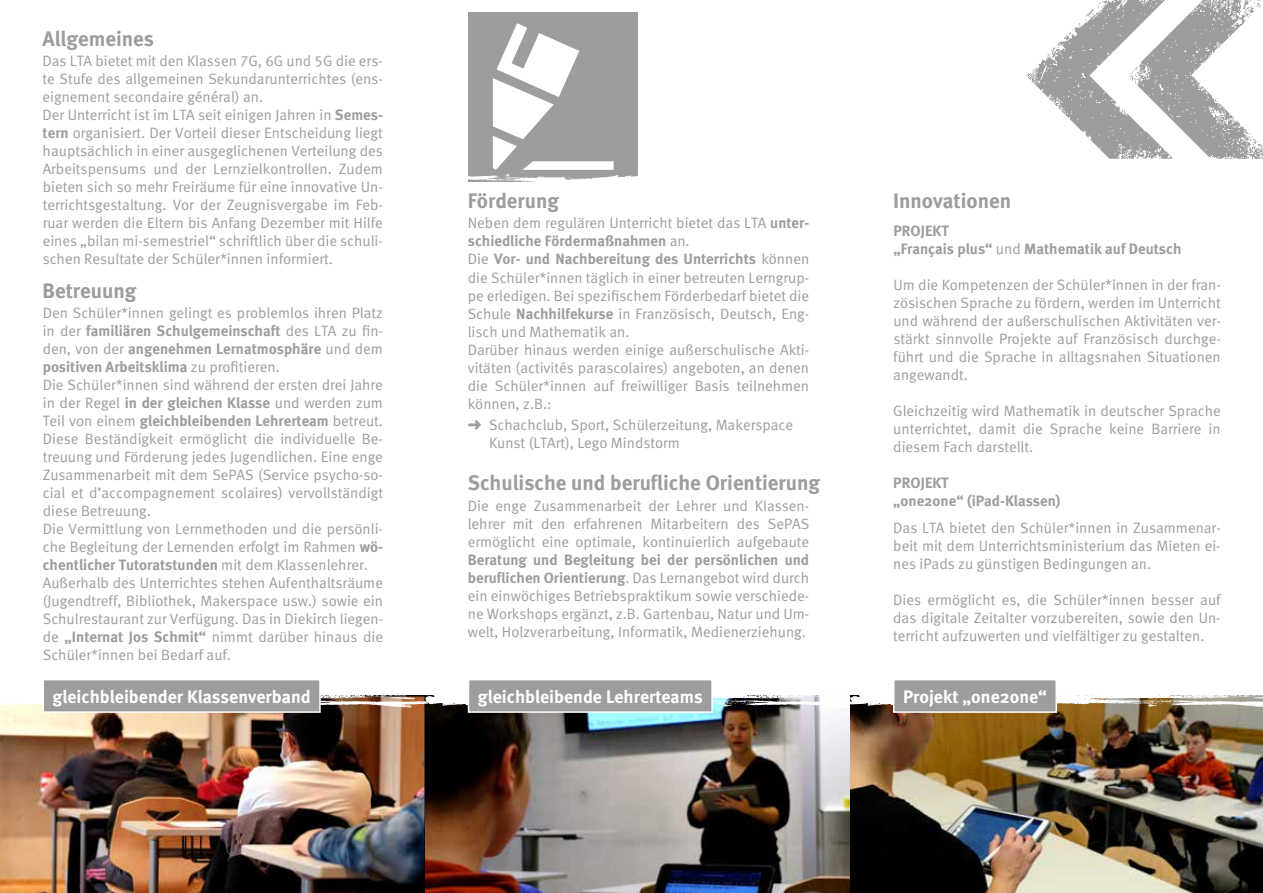
<style>
.page{position:relative;width:1263px;height:893px;background:#fff}
.page>*{position:absolute;margin:0;border:0;box-sizing:border-box;transform-origin:0 0}
.t1{font:700 21px "Meta";color:#9d9d9c}
.t2{font:700 18px "Meta";color:#fff}
.t3{font:15px/18px "Meta Normal LF";color:#9d9d9c;text-align:justify}
.t4{font:15px/18px "Meta Bold LF";color:#9d9d9c;text-align:justify}
.t5{font:700 15px/18px "Meta";color:#9d9d9c}
.s1{font-family:"Meta Bold LF"}
.s2{font-family:"Meta Normal LF"}
.s3{font-family:"Meta Normal LF";font-weight:400}
</style>
<div class="page">
<img style="left:426px;top:708px;width:837px;height:185px">
<img style="left:0;top:708px;width:426px;height:185px">
<img style="left:0;top:695px;width:1263px;height:13px">
<div style="left:43px;top:680px;width:277px;height:32px;background:#9d9d9c"></div>
<div style="left:43px;top:679px;width:278px;height:34px;border:2px solid #fff"></div>
<div style="left:468px;top:680px;width:244px;height:32px;background:#9d9d9c"></div>
<div style="left:468px;top:679px;width:245px;height:34px;border:2px solid #fff"></div>
<div style="left:894px;top:680px;width:162px;height:32px;background:#9d9d9c"></div>
<div style="left:893px;top:679px;width:164px;height:34px;border:2px solid #fff"></div>
<img style="left:1026px;top:0;width:237px;height:159px">
<div style="left:469px;top:13px;width:169px;height:169px;background:#9d9d9c"></div>
<svg style="left:468px;top:23px;width:170px;height:159px"></svg>
<h1 class="t1" style="left:43px;top:26px;width:113px">Allgemeines</h1>
<p class="t3" style="left:43px;top:52px;width:342px;text-align:left">Das LTA bietet mit den Klassen 7G, 6G und 5G die ers&shy;te Stufe des allgemeinen Sekundarunterrichtes (ens&shy;eignement secondaire général) an.<br>Der Unterricht ist im LTA seit einigen Jahren in <span class="s1">Semes&shy;tern</span> organisiert. Der Vorteil dieser Entscheidung liegt hauptsächlich in einer ausgeglichenen Verteilung des Arbeitspensums und der Lernzielkontrollen. Zudem bieten sich so mehr Freiräume für eine innovative Un&shy;terrichtsgestaltung. Vor der Zeugnisvergabe im Feb&shy;ruar werden die Eltern bis Anfang Dezember mit Hilfe eines „bilan mi-semestriel“ schriftlich über die schuli&shy;schen Resultate der Schüler*innen informiert.</p>
<h1 class="t1" style="left:43px;top:278px;width:95px">Betreuung</h1>
<p class="t3" style="left:43px;top:304px;width:342px">Den Schüler*innen gelingt es problemlos ihren Platz</p>
<p class="t4" style="left:43px;top:322px;width:342px"><span class="s2">in der</span> familiären Schulgemeinschaft <span class="s2">des LTA zu fin&shy;den, von der</span> angenehmen Lernatmosphäre <span class="s2">und dem </span>positiven Arbeitsklima <span class="s2">zu profitieren.</span></p>
<p class="t3" style="left:43px;top:376px;width:342px">Die Schüler*innen sind während der ersten drei Jahre in der Regel <span class="s1">in der gleichen Klasse</span> und werden zum</p>
<p class="t4" style="left:43px;top:412px;width:342px"><span class="s2">Teil von einem</span> gleichbleibenden Lehrerteam <span class="s2">betreut.</span></p>
<p class="t3" style="left:43px;top:430px;width:342px;text-align:left">Diese Beständigkeit ermöglicht die individuelle Be&shy;treuung und Förderung jedes Jugendlichen. Eine enge Zusammenarbeit mit dem SePAS (Service psycho-so&shy;cial et d’accompagnement scolaires) vervollständigt diese Betreuung.<br>Die Vermittlung von Lernmethoden und die persönli&shy;che Begleitung der Lernenden erfolgt im Rahmen <span class="s1">wö-</span></p>
<p class="t4" style="left:43px;top:556px;width:326px">chentlicher Tutoratstunden <span class="s2">mit dem Klassenlehrer.</span></p>
<p class="t3" style="left:43px;top:574px;width:342px">Außerhalb des Unterrichtes stehen Aufenthaltsräume (Jugendtreff, Bibliothek, Makerspace usw.) sowie ein Schulrestaurant zur Verfügung. Das in Diekirch liegen&shy;de <span class="s1">„Internat Jos Schmit“</span> nimmt darüber hinaus die Schüler*innen bei Bedarf auf.</p>
<h1 class="t1" style="left:468px;top:188px;width:93px">Förderung</h1>
<p class="t3" style="left:468px;top:214px;width:343px">Neben dem regulären Unterricht bietet das LTA <span class="s1">unter-</span></p>
<p class="t4" style="left:468px;top:232px;width:343px">schiedliche Fördermaßnahmen <span class="s2">an.<br>Die</span> Vor- und Nachbereitung des Unterrichts <span class="s2">können</span></p>
<p class="t3" style="left:468px;top:268px;width:343px;text-align:left">die Schüler*innen täglich in einer betreuten Lerngrup&shy;pe erledigen. Bei spezifischem Förderbedarf bietet die Schule <span class="s1">Nachhilfekurse</span> in Französisch, Deutsch, Eng&shy;lisch und Mathematik an.<br>Darüber hinaus werden einige außerschulische Akti&shy;vitäten (activités parascolaires) angeboten, an denen die Schüler*innen auf freiwilliger Basis teilnehmen können, z.B.:</p>
<p class="t3" style="left:489px;top:415px;width:306px;text-indent:-21px">➜ Schachclub, Sport, Schülerzeitung, Makerspace<br>Kunst (LTArt), Lego Mindstorm</p>
<h1 class="t1" style="left:468px;top:470px;width:354px">Schulische und berufliche Orientierung</h1>
<p class="t3" style="left:468px;top:496px;width:343px">Die enge Zusammenarbeit der Lehrer und Klassen&shy;lehrer mit den erfahrenen Mitarbeitern des SePAS ermöglicht eine optimale, kontinuierlich aufgebaute</p>
<p class="t4" style="left:468px;top:550px;width:343px">Beratung und Begleitung bei der persönlichen und</p>
<p class="t3" style="left:468px;top:568px;width:343px"><span class="s1">beruflichen Orientierung</span>. Das Lernangebot wird durch ein einwöchiges Betriebspraktikum sowie verschiede&shy;ne Workshops ergänzt, z.B. Gartenbau, Natur und Um&shy;welt, Holzverarbeitung, Informatik, Medienerziehung.</p>
<h1 class="t1" style="left:893px;top:188px;width:120px">Innovationen</h1>
<p class="t5" style="left:893px;top:221px;width:290px">PROJEKT<br>„Français plus“ <span class="s3">und</span> Mathematik auf Deutsch</p>
<p class="t3" style="left:893px;top:275px;width:329px">Um die Kompetenzen der Schüler*innen in der fran&shy;zösischen Sprache zu fördern, werden im Unterricht und während der außerschulischen Aktivitäten ver&shy;stärkt sinnvolle Projekte auf Französisch durchge&shy;führt und die Sprache in alltagsnahen Situationen angewandt.</p>
<p class="t3" style="left:893px;top:401px;width:329px">Gleichzeitig wird Mathematik in deutscher Sprache unterrichtet, damit die Sprache keine Barriere in diesem Fach darstellt.</p>
<p class="t5" style="left:893px;top:473px;width:169px">PROJEKT<br>„one2one“ (iPad-Klassen)</p>
<p class="t3" style="left:893px;top:518px;width:329px">Das LTA bietet den Schüler*innen in Zusammenar&shy;beit mit dem Unterrichtsministerium das Mieten ei&shy;nes iPads zu günstigen Bedingungen an.</p>
<p class="t3" style="left:893px;top:590px;width:329px">Dies ermöglicht es, die Schüler*innen besser auf das digitale Zeitalter vorzubereiten, sowie den Un&shy;terricht aufzuwerten und vielfältiger zu gestalten.</p>
<p class="t2" style="left:53px;top:686px;width:260px">gleichbleibender Klassenverband</p>
<p class="t2" style="left:478px;top:686px;width:226px">gleichbleibende Lehrerteams</p>
<p class="t2" style="left:903px;top:686px;width:145px">Projekt „one2one“</p>
</div>
